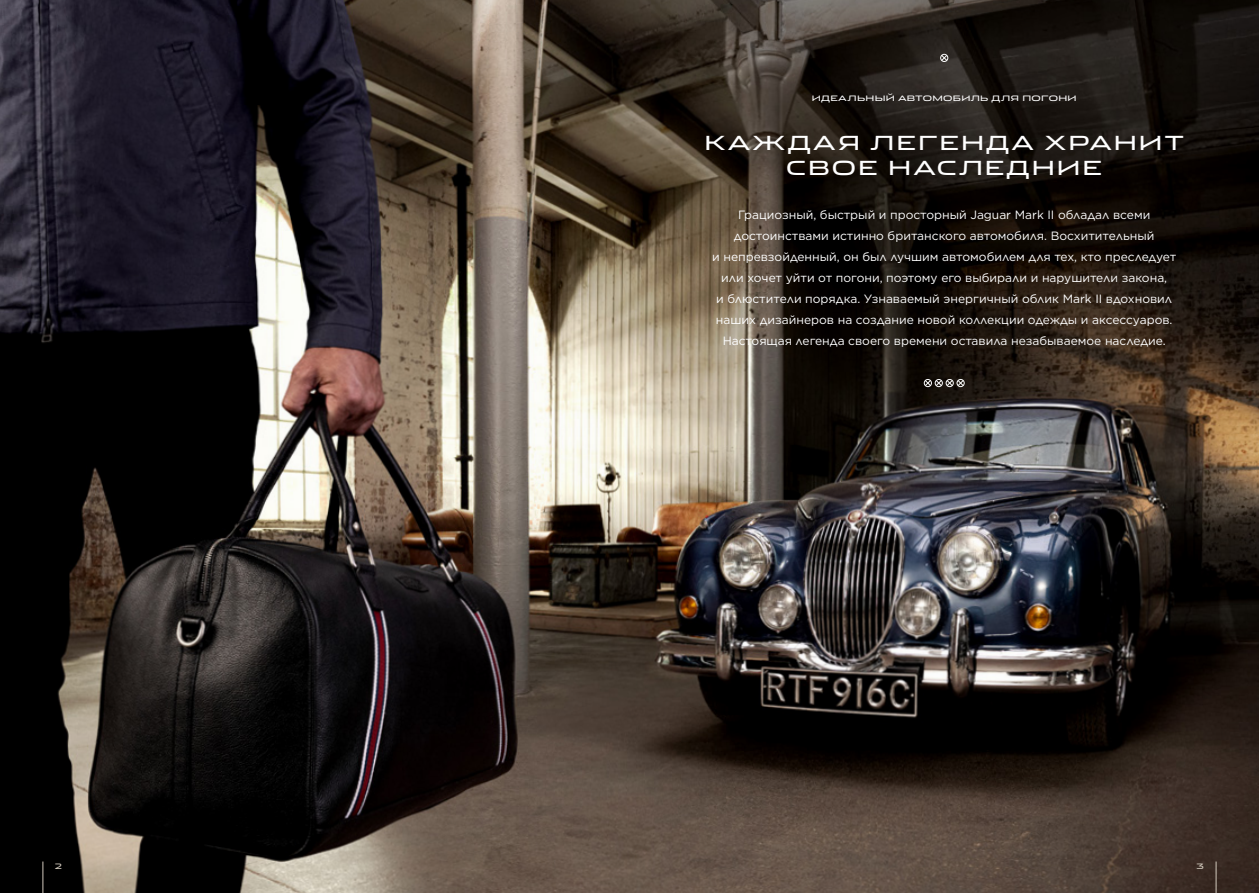
<style>
.page{position:relative;width:1259px;height:893px;background:#fff}
.page>*{position:absolute;margin:0;border:0;box-sizing:border-box;transform-origin:0 0}
.t1{font:19.5px/25.5px "Jaguar";letter-spacing:.1em;color:#fff;text-align:center}
.t2{font:12px/21px "Gotham";color:#fff;text-align:center}
.t3{font:7.5px "Jaguar";letter-spacing:.04em;color:#fff}
.t4{font:7.5px "Jaguar";color:#d1c9bc}
</style>
<div class="page">
<img style="left:0;top:0;width:1259px;height:893px">
<hr style="left:43px;top:861px;width:1px;height:32px;background:#d1c9bc">
<hr style="left:1215px;top:861px;width:1px;height:32px;background:#d1c9bc">
<svg style="left:924px;top:379px;width:40px;height:8px"></svg>
<div style="left:945px;top:379px;width:8px;height:8px;border:1px solid #fff;border-radius:50%"></div>
<svg style="left:940px;top:54px;width:8px;height:8px"></svg>
<div style="left:940px;top:54px;width:8px;height:8px;border:1px solid #fff;border-radius:50%"></div>
<p class="t3" style="left:812px;top:93px;width:266px">ИДЕАЛЬНЫЙ АВТОМОБИЛЬ ДЛЯ ПОГОНИ</p>
<h1 class="t1" style="left:704px;top:129px;width:481px">КАЖДАЯ ЛЕГЕНДА ХРАНИТ<br>СВОЕ НАСЛЕДНИЕ</h1>
<p class="t2" style="left:712px;top:204px;width:465px">Грациозный, быстрый и просторный Jaguar Mark II обладал всеми достоинствами истинно британского автомобиля. Восхитительный<br>и непревзойденный, он был лучшим автомобилем для тех, кто преследует или хочет уйти от погони, поэтому его выбирали и нарушители закона,<br>и блюстители порядка. Узнаваемый энергичный облик Mark II вдохновил наших дизайнеров на создание новой коллекции одежды и аксессуаров.<br>Настоящая легенда своего времени оставила незабываемое наследие.</p>
<p class="t4" style="left:55px;top:859px;width:9px">2</p>
<p class="t4" style="left:1196px;top:859px;width:9px">3</p>
</div>
